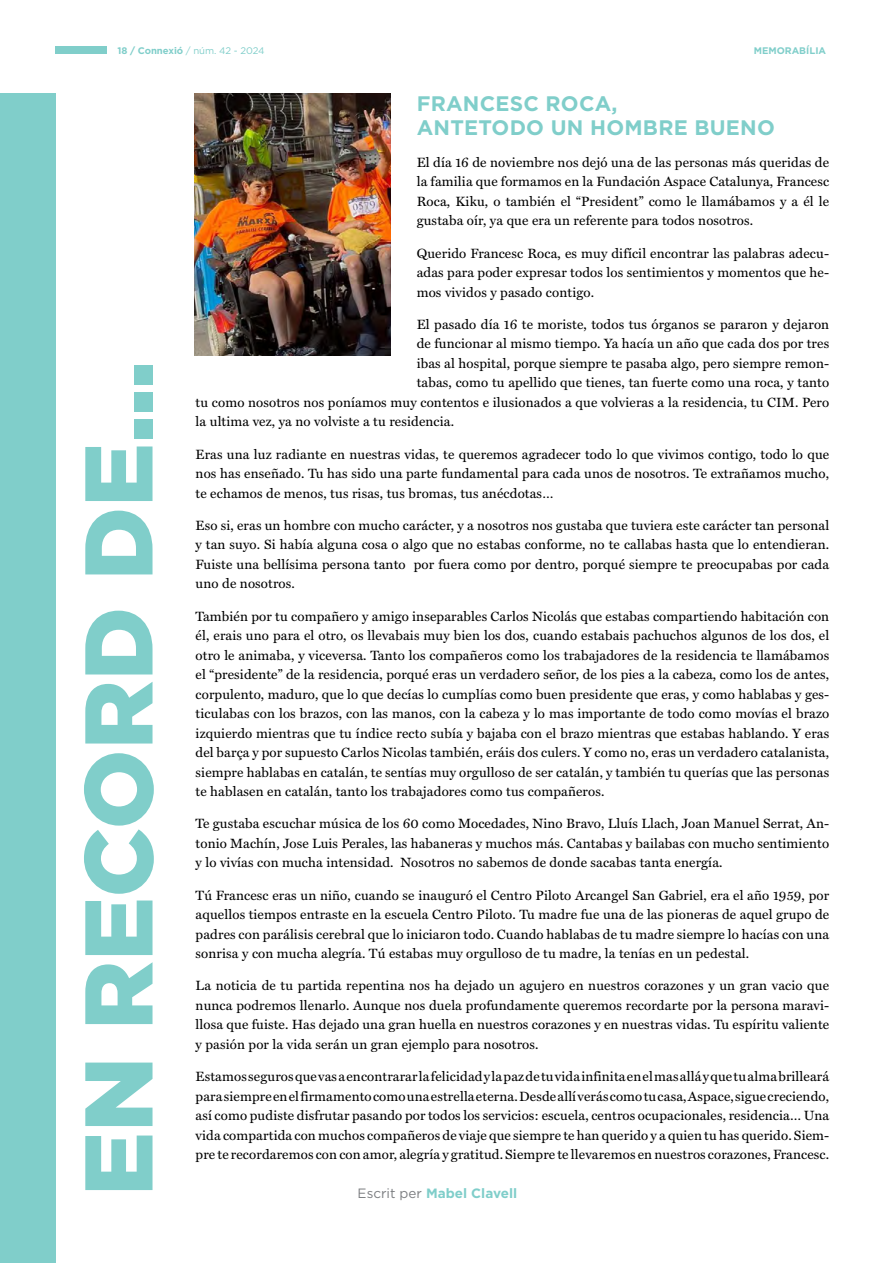
<style>
.page{position:relative;width:893px;height:1263px;background:#fff}
.page>*{position:absolute;margin:0;border:0;box-sizing:border-box;transform-origin:0 0}
.t1{font:900 96px "Gotham";color:#80ceca}
.t2{font:700 21px/23.7px "Gotham";letter-spacing:.01em;color:#80ceca}
.t3{font:13.5px/19.5px "Miller Text";letter-spacing:.01em;color:#000;text-align:justify}
.t4{font:700 13.5px "Gotham";color:#80ceca}
.t5{font:9.6px "Gotham";color:#80ceca}
.t6{font:700 9.6px "Gotham";color:#80ceca}
.s1{font-weight:700}
.s2{font-weight:400;color:#7c7e81}
</style>
<div class="page">
<div style="left:0;top:94px;width:55px;height:1169px;background:#80ceca"></div>
<div style="left:55px;top:46px;width:51px;height:8px;background:#80ceca"></div>
<img style="left:194px;top:94px;width:196px;height:261px">
<p class="t5" style="left:117px;top:45px;width:149px"><span class="s1">18 / Connexió</span> / núm. 42 - 2024</p>
<p class="t6" style="left:754px;top:45px;width:74px">MEMORABÍLIA</p>
<h1 class="t1" style="left:63px;top:1196px;width:836px;rotate:-90deg">EN RECORD DE...</h1>
<h2 class="t2" style="left:417px;top:91px;width:360px">FRANCESC ROCA,<br>ANTETODO UN HOMBRE BUENO</h2>
<p class="t3" style="left:417px;top:152px;width:414px">El día 16 de noviembre nos dejó una de las personas más queridas de la familia que formamos en la Fundación Aspace Catalunya, Francesc Roca, Kiku, o también el “President” como le llamábamos y a él le gustaba oír, ya que era un referente para todos nosotros.</p>
<p class="t3" style="left:417px;top:243px;width:414px">Querido Francesc Roca, es muy difícil encontrar las palabras adecu&shy;adas para poder expresar todos los sentimientos y momentos que he&shy;mos vividos y pasado contigo.</p>
<p class="t3" style="left:417px;top:314px;width:414px">El pasado día 16 te moriste, todos tus órganos se pararon y dejaron</p>
<p class="t3" style="left:417px;top:334px;width:414px">de funcionar al mismo tiempo. Ya hacía un año que cada dos por tres</p>
<p class="t3" style="left:417px;top:353px;width:414px">ibas al hospital, porque siempre te pasaba algo, pero siempre remon-</p>
<p class="t3" style="left:417px;top:373px;width:414px">tabas, como tu apellido que tienes, tan fuerte como una roca, y tanto</p>
<p class="t3" style="left:196px;top:392px;width:635px">tu como nosotros nos poníamos muy contentos e ilusionados a que volvieras a la residencia, tu CIM. Pero</p>
<p class="t3" style="left:196px;top:412px;width:260px">la ultima vez, ya no volviste a tu residencia.</p>
<p class="t3" style="left:196px;top:444px;width:635px">Eras una luz radiante en nuestras vidas, te queremos agradecer todo lo que vivimos contigo, todo lo que nos has enseñado. Tu has sido una parte fundamental para cada unos de nosotros. Te extrañamos mucho, te echamos de menos, tus risas, tus bromas, tus anécdotas…</p>
<p class="t3" style="left:196px;top:515px;width:635px">Eso si, eras un hombre con mucho carácter, y a nosotros nos gustaba que tuviera este carácter tan personal y tan suyo. Si había alguna cosa o algo que no estabas conforme, no te callabas hasta que lo entendieran.<br>Fuiste una bellísima persona tanto por fuera como por dentro, porqué siempre te preocupabas por cada uno de nosotros.</p>
<p class="t3" style="left:196px;top:606px;width:635px">También por tu compañero y amigo inseparables Carlos Nicolás que estabas compartiendo habitación con él, erais uno para el otro, os llevabais muy bien los dos, cuando estabais pachuchos algunos de los dos, el otro le animaba, y viceversa. Tanto los compañeros como los trabajadores de la residencia te llamábamos el “presidente” de la residencia, porqué eras un verdadero señor, de los pies a la cabeza, como los de antes, corpulento, maduro, que lo que decías lo cumplías como buen presidente que eras, y como hablabas y ges&shy;ticulabas con los brazos, con las manos, con la cabeza y lo mas importante de todo como movías el brazo izquierdo mientras que tu índice recto subía y bajaba con el brazo mientras que estabas hablando. Y eras del barça y por supuesto Carlos Nicolas también, eráis dos culers. Y como no, eras un verdadero catalanista, siempre hablabas en catalán, te sentías muy orgulloso de ser catalán, y también tu querías que las personas te hablasen en catalán, tanto los trabajadores como tus compañeros.</p>
<p class="t3" style="left:196px;top:814px;width:635px">Te gustaba escuchar música de los 60 como Mocedades, Nino Bravo, Lluís Llach, Joan Manuel Serrat, An&shy;tonio Machín, Jose Luis Perales, las habaneras y muchos más. Cantabas y bailabas con mucho sentimiento y lo vivías con mucha intensidad. Nosotros no sabemos de donde sacabas tanta energía.</p>
<p class="t3" style="left:196px;top:885px;width:635px">Tú Francesc eras un niño, cuando se inauguró el Centro Piloto Arcangel San Gabriel, era el año 1959, por aquellos tiempos entraste en la escuela Centro Piloto. Tu madre fue una de las pioneras de aquel grupo de padres con parálisis cerebral que lo iniciaron todo. Cuando hablabas de tu madre siempre lo hacías con una sonrisa y con mucha alegría. Tú estabas muy orgulloso de tu madre, la tenías en un pedestal.</p>
<p class="t3" style="left:196px;top:976px;width:635px">La noticia de tu partida repentina nos ha dejado un agujero en nuestros corazones y un gran vacio que nunca podremos llenarlo. Aunque nos duela profundamente queremos recordarte por la persona maravi&shy;llosa que fuiste. Has dejado una gran huella en nuestros corazones y en nuestras vidas. Tu espíritu valiente y pasión por la vida serán un gran ejemplo para nosotros.</p>
<p class="t3" style="left:196px;top:1067px;width:635px">Estamos seguros que vas a encontrarar la felicidad y la paz de tu vida infinita en el mas allá y que tu alma brilleará para siempre en el firmamento como una estrella eterna. Desde allí verás como tu casa, Aspace, sigue creciendo, así como pudiste disfrutar pasando por todos los servicios: escuela, centros ocupacionales, residencia… Una vida compartida con muchos compañeros de viaje que siempre te han querido y a quien tu has querido. Siem&shy;pre te recordaremos con con amor, alegría y gratitud. Siempre te llevaremos en nuestros corazones, Francesc.</p>
<p class="t4" style="left:358px;top:1185px;width:161px"><span class="s2">Escrit per</span> Mabel Clavell</p>
</div>
